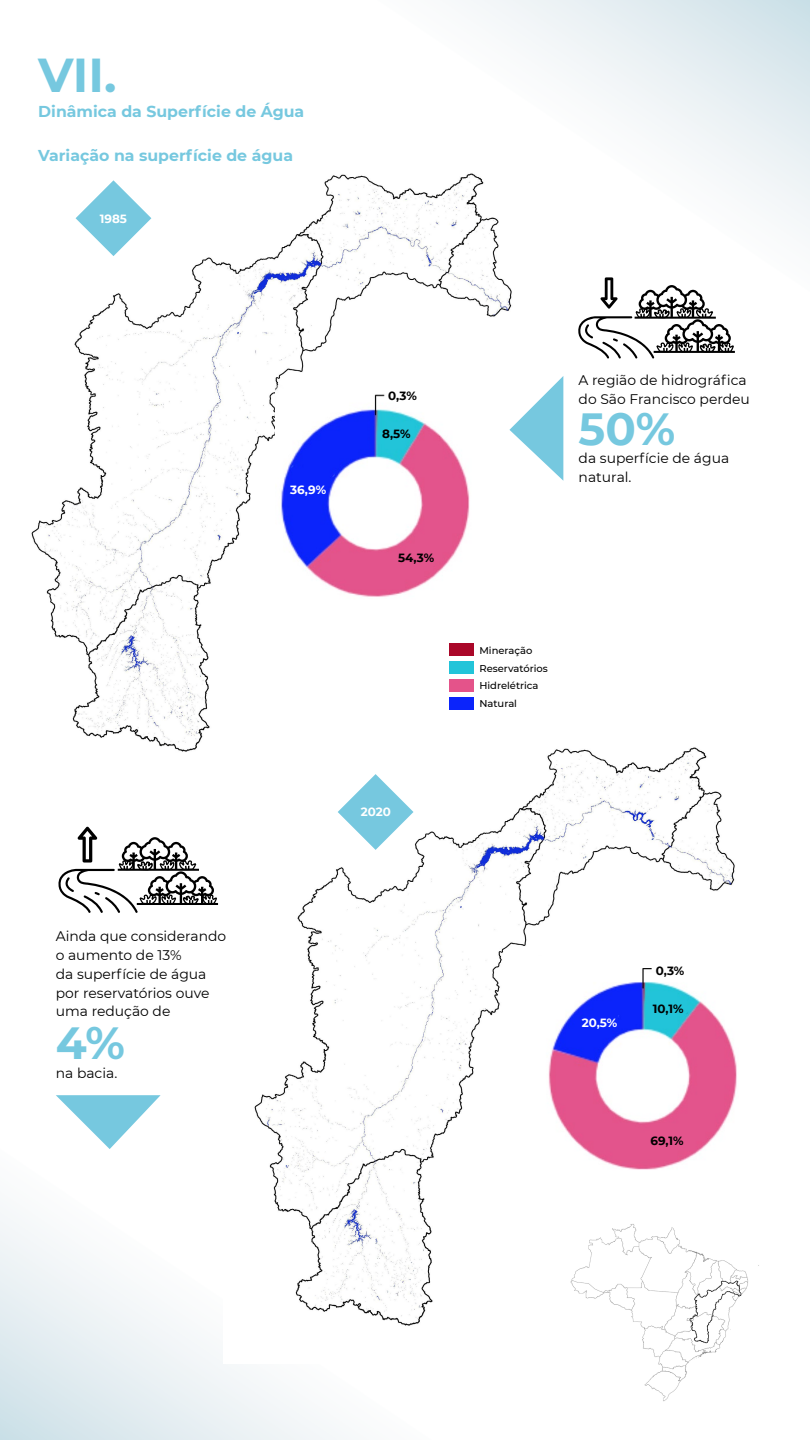
<style>
.page{position:relative;width:810px;height:1440px;background:#fff}
.page>*{position:absolute;margin:0;border:0;box-sizing:border-box;transform-origin:0 0}
.t1{font:700 47.47px "Montserrat";color:#76c8df}
.t2{font:700 45px "Montserrat";color:#76c8df}
.t3{font:700 15.75px "Montserrat";color:#76c8df}
.t4{font:13.88px/18.8px "Montserrat";color:#000}
.t5{font:700 11.93px "Montserrat";color:#000}
.t6{font:700 11.93px "Montserrat";color:#fff}
.t7{font:500 9.98px "Montserrat";color:#000}
</style>
<div class="page">
<svg style="left:471px;top:0;width:339px;height:229px"></svg>
<svg style="left:0;top:1212px;width:337px;height:228px"></svg>
<img style="left:31px;top:135px;width:496px;height:617px">
<img style="left:223px;top:710px;width:512px;height:654px">
<svg style="left:509px;top:376px;width:54px;height:105px"></svg>
<svg style="left:56px;top:1095px;width:105px;height:54px"></svg>
<img style="left:276px;top:385px;width:199px;height:214px">
<div style="left:450px;top:643px;width:24px;height:13px;background:#aa0729"></div>
<div style="left:450px;top:697px;width:24px;height:13px;background:#0b24fb"></div>
<div style="left:450px;top:679px;width:24px;height:12px;background:#e4538a"></div>
<div style="left:450px;top:661px;width:24px;height:13px;background:#22c4d9"></div>
<svg style="left:338px;top:774px;width:75px;height:76px"></svg>
<svg style="left:76px;top:180px;width:75px;height:76px"></svg>
<img style="left:539px;top:956px;width:198px;height:219px">
<img style="left:539px;top:1217px;width:220px;height:185px">
<hr style="left:137px;top:903px;width:81px;height:2px;background:#000">
<svg style="left:58px;top:827px;width:159px;height:86px"></svg>
<hr style="left:654px;top:351px;width:81px;height:2px;background:#000">
<svg style="left:578px;top:277px;width:156px;height:81px"></svg>
<h1 class="t1" style="left:38px;top:41px;width:80px">VII.</h1>
<p class="t3" style="left:38px;top:100px;width:268px">Dinâmica da Superfície de Água</p>
<p class="t3" style="left:38px;top:144px;width:256px">Variação na superfície de água</p>
<p class="t6" style="left:100px;top:210px;width:29px">1985</p>
<p class="t4" style="left:56px;top:926px;width:172px">Ainda que considerando o aumento de 13%<br>da superfície de água por reservatórios ouve uma redução de</p>
<h2 class="t2" style="left:56px;top:1011px;width:71px">4%</h2>
<p class="t4" style="left:56px;top:1063px;width:63px">na bacia.</p>
<p class="t6" style="left:290px;top:482px;width:37px">36,9%</p>
<p class="t5" style="left:388px;top:387px;width:30px">0,3%</p>
<p class="t5" style="left:382px;top:425px;width:30px">8,5%</p>
<p class="t5" style="left:398px;top:549px;width:38px">54,3%</p>
<p class="t6" style="left:361px;top:803px;width:32px">2020</p>
<p class="t4" style="left:579px;top:370px;width:173px">A região de hidrográfica do São Francisco perdeu</p>
<h2 class="t2" style="left:579px;top:396px;width:98px">50%</h2>
<p class="t4" style="left:579px;top:449px;width:152px">da superfície de água natural.</p>
<p class="t7" style="left:479px;top:643px;width:55px">Mineração</p>
<p class="t7" style="left:479px;top:661px;width:70px">Reservatórios</p>
<p class="t7" style="left:479px;top:679px;width:61px">Hidrelétrica</p>
<p class="t7" style="left:479px;top:697px;width:39px">Natural</p>
<p class="t6" style="left:582px;top:1014px;width:37px">20,5%</p>
<p class="t5" style="left:656px;top:962px;width:30px">0,3%</p>
<p class="t5" style="left:653px;top:1000px;width:32px">10,1%</p>
<p class="t5" style="left:651px;top:1132px;width:35px">69,1%</p>
</div>
